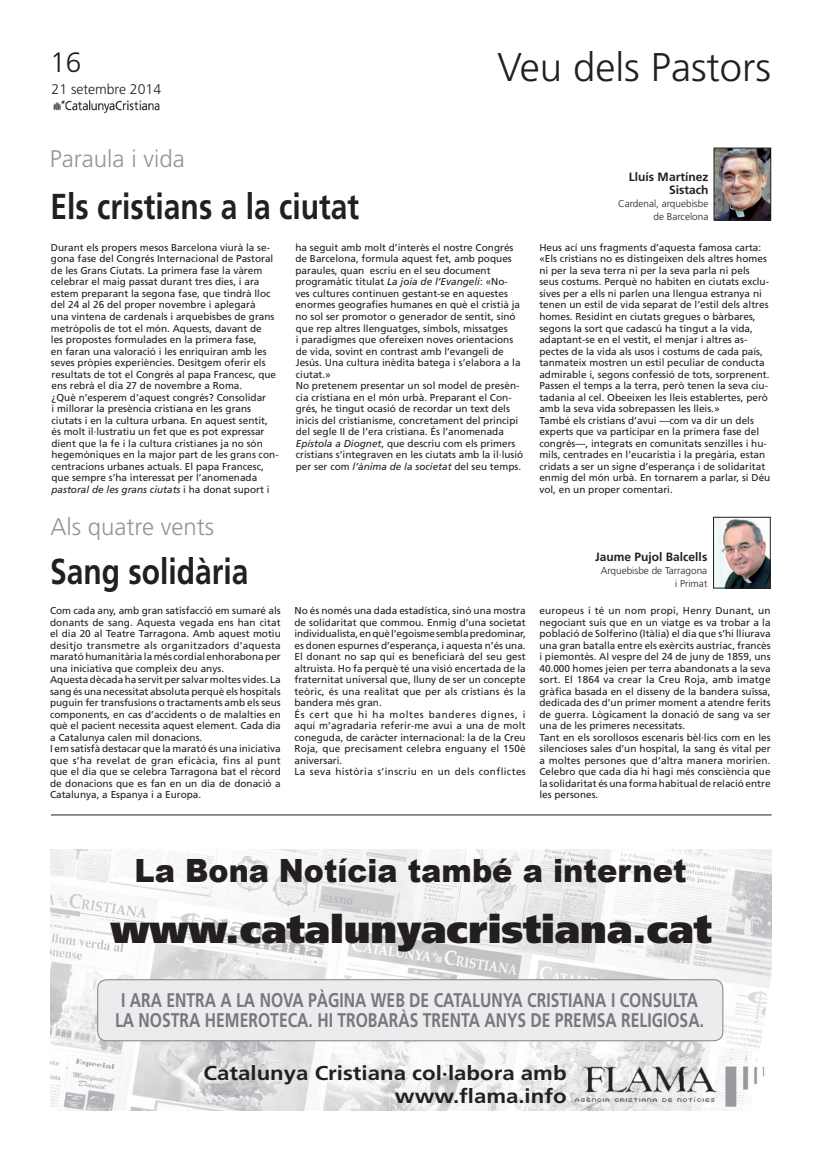
<style>
.page{position:relative;width:820px;height:1163px;background:#fff}
.page>*{position:absolute;margin:0;border:0;box-sizing:border-box;transform-origin:0 0}
.t1{font:300 40px "Frutiger";color:#231f20}
.t2{font:900 39px "Frutiger";color:#231f20}
.t3{font:700 36px "Frutiger";color:#231f20;scale:.83 1}
.t4{font:900 32px "Arial";color:#231f20;scale:.95 1}
.t5{font:300 28px "Frutiger";color:#231f20}
.t6{font:300 24px "Frutiger";color:#939598}
.t7{font:700 20px/23px "Frutiger";color:#231f20;text-align:right;scale:1.11 1}
.t8{font:700 19.8px "Frutiger";color:#76787b;scale:.79 1}
.t9{font:300 14px "Frutiger";color:#231f20}
.t10{font:700 12px/13px "Frutiger";color:#231f20;text-align:right}
.t11{font:10px/11.5px "Frutiger";color:#231f20}
.t12{font:300 10px/13px "Frutiger";color:#231f20;text-align:right}
.s1{font-style:italic}
</style>
<div class="page">
<img style="left:51px;top:849px;width:719px;height:261px">
<div style="left:98px;top:979px;width:624px;height:61px;background:#ececee;border-radius:9px"></div>
<div style="left:97px;top:979px;width:625px;height:61px;border:1px solid #808285;border-radius:9px"></div>
<hr style="left:51px;top:814px;width:720px;height:1px;background:#231f20">
<img style="left:715px;top:519px;width:53px;height:67px">
<div style="left:713px;top:517px;width:57px;height:71px;border:1px solid #231f20"></div>
<img style="left:715px;top:150px;width:53px;height:68px">
<div style="left:713px;top:148px;width:57px;height:72px;border:1px solid #231f20"></div>
<img style="left:53px;top:100px;width:107px;height:13px">
<p class="t5" style="left:50px;top:46px;width:33px">16</p>
<p class="t9" style="left:52px;top:81px;width:111px">21 setembre 2014</p>
<p class="t6" style="left:50px;top:145px;width:136px">Paraula i vida</p>
<p class="t3" style="left:50px;top:185px;width:373px">ELS CRISTIANS A LA CIUTAT</p>
<p class="t1" style="left:497px;top:45px;width:275px">Veu dels Pastors</p>
<p class="t10" style="left:628px;top:170px;width:81px">LLUÍS MARTÍNEZ<br>SISTACH</p>
<p class="t12" style="left:617px;top:196px;width:92px">Cardenal, arquebisbe</p>
<p class="t12" style="left:653px;top:209px;width:56px">de Barcelona</p>
<p class="t11" style="left:51px;top:241px;width:229px">Durant els propers mesos Barcelona viurà la se&shy;gona fase del Congrés Internacional de Pastoral de les Grans Ciutats. La primera fase la vàrem celebrar el maig passat durant tres dies, i ara estem preparant la segona fase, que tindrà lloc del 24 al 26 del proper novembre i aplegarà<br>una vintena de cardenals i arquebisbes de grans metròpolis de tot el món. Aquests, davant de<br>les propostes formulades en la primera fase,<br>en faran una valoració i les enriquiran amb les seves pròpies experiències. Desitgem oferir els resultats de tot el Congrés al papa Francesc, que ens rebrà el dia 27 de novembre a Roma.<br>¿Què n’esperem d’aquest congrés? Consolidar<br>i millorar la presència cristiana en les grans ciutats i en la cultura urbana. En aquest sentit, és molt il·lustratiu un fet que es pot expressar dient que la fe i la cultura cristianes ja no són hegemòniques en la major part de les grans con&shy;centracions urbanes actuals. El papa Francesc, que sempre s’ha interessat per l’anomenada <span class="s1">pastoral de les grans ciutats</span> i ha donat suport i</p>
<p class="t6" style="left:50px;top:512px;width:165px">Als quatre vents</p>
<p class="t3" style="left:50px;top:550px;width:241px">SANG SOLIDÀRIA</p>
<p class="t11" style="left:295px;top:241px;width:229px">ha seguit amb molt d’interès el nostre Congrés de Barcelona, formula aquest fet, amb poques paraules, quan escriu en el seu document programàtic titulat <span class="s1">La joia de l’Evangeli</span>: «No&shy;ves cultures continuen gestant-se en aquestes enormes geografies humanes en què el cristià ja no sol ser promotor o generador de sentit, sinó que rep altres llenguatges, símbols, missatges<br>i paradigmes que ofereixen noves orientacions de vida, sovint en contrast amb l’evangeli de Jesús. Una cultura inèdita batega i s’elabora a la ciutat.»<br>No pretenem presentar un sol model de presèn&shy;cia cristiana en el món urbà. Preparant el Con&shy;grés, he tingut ocasió de recordar un text dels inicis del cristianisme, concretament del principi del segle II de l’era cristiana. És l’anomenada <span class="s1">Epístola a Diognet</span>, que descriu com els primers cristians s’integraven en les ciutats amb la il·lusió per ser com <span class="s1">l’ànima de la societat</span> del seu temps.</p>
<p class="t11" style="left:539px;top:241px;width:232px">Heus ací uns fragments d’aquesta famosa carta: «Els cristians no es distingeixen dels altres homes ni per la seva terra ni per la seva parla ni pels seus costums. Perquè no habiten en ciutats exclu&shy;sives per a ells ni parlen una llengua estranya ni tenen un estil de vida separat de l’estil dels altres homes. Residint en ciutats gregues o bàrbares, segons la sort que cadascú ha tingut a la vida, adaptant-se en el vestit, el menjar i altres as&shy;pectes de la vida als usos i costums de cada país, tanmateix mostren un estil peculiar de conducta admirable i, segons confessió de tots, sorprenent.<br>Passen el temps a la terra, però tenen la seva ciu&shy;tadania al cel. Obeeixen les lleis establertes, però amb la seva vida sobrepassen les lleis.»<br>També els cristians d’avui —com va dir un dels experts que va participar en la primera fase del congrés—, integrats en comunitats senzilles i hu&shy;mils, centrades en l’eucaristia i la pregària, estan cridats a ser un signe d’esperança i de solidaritat enmig del món urbà. En tornarem a parlar, si Déu vol, en un proper comentari.</p>
<p class="t10" style="left:595px;top:550px;width:114px">JAUME PUJOL BALCELLS</p>
<p class="t12" style="left:600px;top:564px;width:108px">Arquebisbe de Tarragona i Primat</p>
<p class="t11" style="left:50px;top:604px;width:232px">Com cada any, amb gran satisfacció em sumaré als donants de sang. Aquesta vegada ens han citat el dia 20 al Teatre Tarragona. Amb aquest motiu desitjo transmetre als organitzadors d’aquesta marató humanitària la més cordial enhorabona per una iniciativa que compleix deu anys.<br>Aquesta dècada ha servit per salvar moltes vides. La sang és una necessitat absoluta perquè els hospitals puguin fer transfusions o tractaments amb els seus components, en cas d’accidents o de malalties en què el pacient necessita aquest element. Cada dia a Catalunya calen mil donacions.<br>I em satisfà destacar que la marató és una iniciativa que s’ha revelat de gran eficàcia, fins al punt que el dia que se celebra Tarragona bat el rècord de donacions que es fan en un dia de donació a Catalunya, a Espanya i a Europa.</p>
<p class="t11" style="left:294px;top:604px;width:233px">No és només una dada estadística, sinó una mostra de solidaritat que commou. Enmig d’una societat individualista, en què l’egoisme sembla predominar, es donen espurnes d’esperança, i aquesta n’és una.<br>El donant no sap qui es beneficiarà del seu gest altruista. Ho fa perquè té una visió encertada de la fraternitat universal que, lluny de ser un concepte teòric, és una realitat que per als cristians és la bandera més gran.<br>És cert que hi ha moltes banderes dignes, i aquí m’agradaria referir-me avui a una de molt coneguda, de caràcter internacional: la de la Creu Roja, que precisament celebra enguany el 150è aniversari.<br>La seva història s’inscriu en un dels conflictes</p>
<p class="t11" style="left:539px;top:604px;width:232px">europeus i té un nom propi, Henry Dunant, un negociant suís que en un viatge es va trobar a la població de Solferino (Itàlia) el dia que s’hi lliurava una gran batalla entre els exèrcits austríac, francès i piemontès. Al vespre del 24 de juny de 1859, uns 40.000 homes jeien per terra abandonats a la seva sort. El 1864 va crear la Creu Roja, amb imatge gràfica basada en el disseny de la bandera suïssa, dedicada des d’un primer moment a atendre ferits de guerra. Lògicament la donació de sang va ser una de les primeres necessitats.<br>Tant en els sorollosos escenaris bèl·lics com en les silencioses sales d’un hospital, la sang és vital per a moltes persones que d’altra manera moririen.<br>Celebro que cada dia hi hagi més consciència que la solidaritat és una forma habitual de relació entre les persones.</p>
<p class="t4" style="left:134px;top:852px;width:582px">La Bona Notícia també a internet</p>
<p class="t2" style="left:110px;top:904px;width:602px">www.catalunyacristiana.cat</p>
<p class="t8" style="left:121px;top:987px;width:421px">I ARA ENTRA A LA NOVA PÀGINA WEB DE CATAL</p>
<p class="t8" style="left:480px;top:987px;width:255px">UNYA CRISTIANA I CONSULTA</p>
<p class="t8" style="left:115px;top:1007px;width:128px">LA NOSTRA HEME</p>
<p class="t8" style="left:248px;top:1007px;width:41px">ROTECA</p>
<p class="t8" style="left:308px;top:1007px;width:502px">. HI TROBARÀS TRENTA ANYS DE PREM SA RELIGIOSA.</p>
<p class="t7" style="left:203px;top:1061px;width:328px">CATALUNYA CRISTIANA COL·LABORA AMB<br>WWW.FLAMA.INFO</p>
</div>
